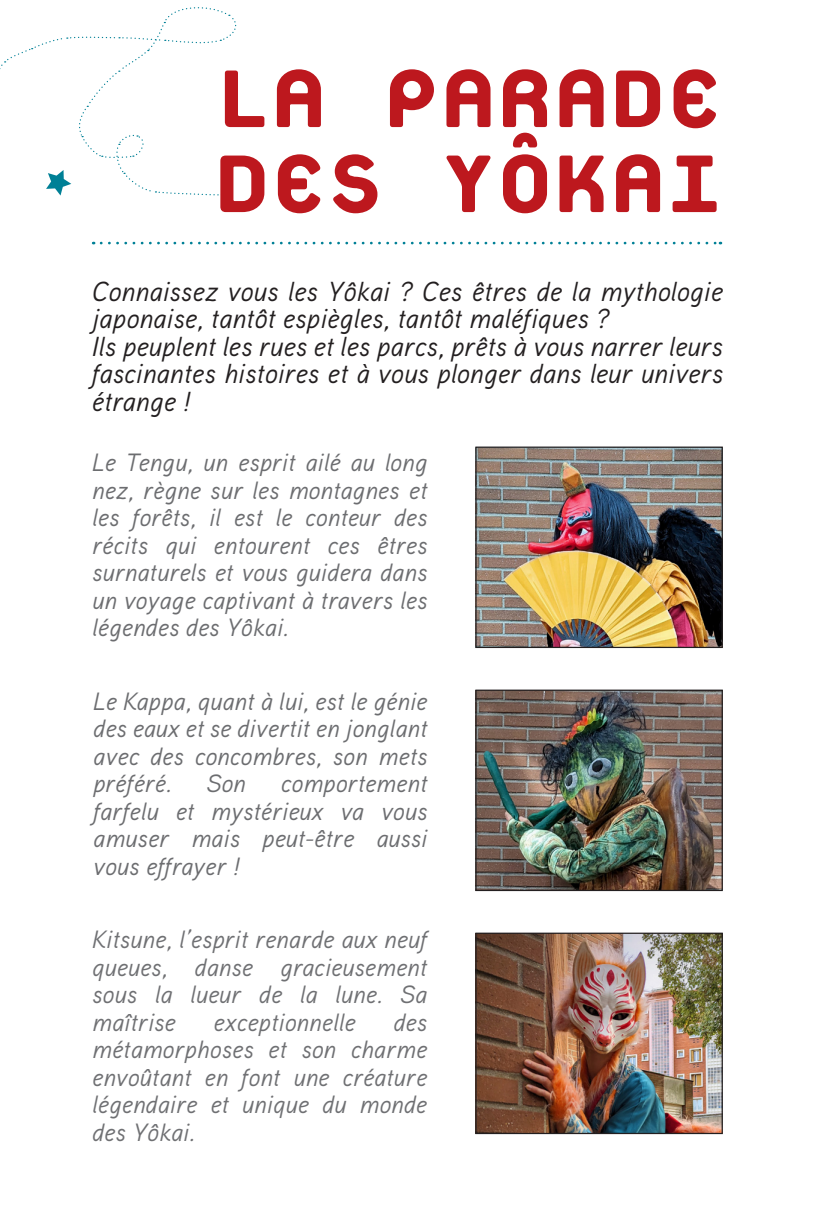
<style>
.page{position:relative;width:815px;height:1205px;background:#fff}
.page>*{position:absolute;margin:0;border:0;box-sizing:border-box;transform-origin:0 0}
.t1{font:800 122.25px "Platelet";color:#bd181e}
.t2{font:italic 27.5px/27.5px "Aaux Pro";color:#231f20}
.t3{font:italic 25px/27.5px "Aaux Pro";color:#6c6d70;text-align:justify}
.t4{font:italic 25px/27.5px "Aaux Pro";color:#6f7073;text-align:justify}
</style>
<div class="page">
<svg style="left:0;top:7px;width:237px;height:189px"></svg>
<svg style="left:101px;top:242px;width:620px;height:2px"></svg>
<img style="left:477px;top:934px;width:244px;height:198px">
<div style="left:475px;top:932px;width:248px;height:202px;border:1px solid #231f20"></div>
<img style="left:477px;top:448px;width:244px;height:198px">
<div style="left:475px;top:446px;width:248px;height:202px;border:1px solid #231f20"></div>
<img style="left:477px;top:691px;width:244px;height:198px">
<div style="left:475px;top:689px;width:248px;height:202px;border:1px solid #231f20"></div>
<p class="t1" style="left:214px;top:42px;width:510px">LA PARADE</p>
<p class="t1" style="left:214px;top:127px;width:510px">DES YÔKAI</p>
<p class="t2" style="left:92px;top:277px;width:633px">Connaissez vous les Yôkai ? Ces êtres de la mythologie japonaise, tantôt espiègles, tantôt maléfiques ?</p>
<p class="t2" style="left:92px;top:332px;width:633px;text-align:justify">Ils peuplent les rues et les parcs, prêts à vous narrer leurs fascinantes histoires et à vous plonger dans leur univers étrange !</p>
<p class="t3" style="left:92px;top:448px;width:337px">Le Tengu, un esprit ailé au long nez, règne sur les montagnes et les forêts, il est le conteur des récits qui entourent ces êtres surnaturels et vous guidera dans un voyage captivant à travers les légendes des Yôkai.</p>
<p class="t3" style="left:93px;top:686px;width:336px">Le Kappa, quant à lui, est le génie des eaux et se divertit en jonglant avec des concombres, son mets préféré.</p>
<p class="t3" style="left:206px;top:769px;width:41px">Son</p>
<p class="t3" style="left:93px;top:769px;width:336px;text-indent:188px">comportement farfelu et mystérieux va vous amuser mais peut-être aussi vous effrayer !</p>
<p class="t4" style="left:92px;top:925px;width:337px">Kitsune, l’esprit renarde aux neuf queues, danse gracieusement sous la lueur de la lune. Sa maîtrise</p>
<p class="t4" style="left:92px;top:1007px;width:337px;text-indent:301px">des métamorphoses et son charme envoûtant en font une créature légendaire et unique du monde des Yôkai.</p>
<p class="t4" style="left:214px;top:1007px;width:144px">exceptionnelle</p>
</div>
